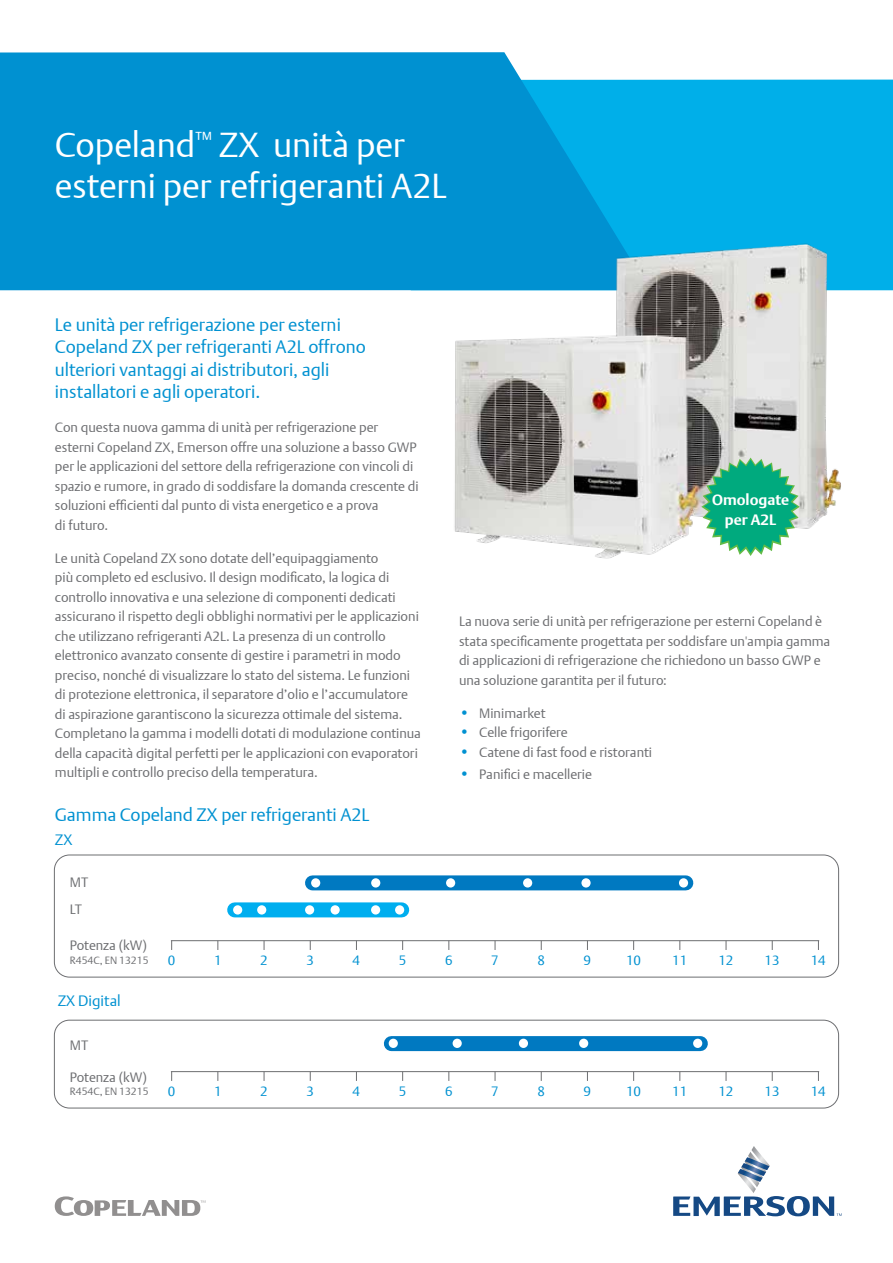
<style>
.page{position:relative;width:893px;height:1263px;background:#fff}
.page>*{position:absolute;margin:0;border:0;box-sizing:border-box;transform-origin:0 0}
.t1{font:34.5px/41.4px "DTL Argo T Light";color:#fff}
.t2{font:18px/22.5px "DTL Argo T Light";color:#0091d1}
.t3{font:700 15px/19.5px "DTL Argo T";color:#fff;text-align:center}
.t4{font:15px "DTL Argo T Light";color:#0091d1}
.t5{font:13.5px/19.5px "DTL Argo T Light";color:#6d6e71}
.t6{font:13.5px "DTL Argo T Light";color:#0091d1}
.t7{font:10.5px "DTL Argo T Light";color:#6d6e71}
.s1{font-size:15px;color:#0091d1}
</style>
<div class="page">
<div style="left:649px;top:80px;width:244px;height:127px;background:#00afe9"></div>
<svg style="left:0;top:52px;width:649px;height:238px;fill:#0091d1"></svg>
<div style="left:391px;top:1036px;width:309px;height:15px;background:#0079c1"></div>
<div style="left:54px;top:855px;width:785px;height:122px;border:1px solid #6d6e71;border-radius:15px"></div>
<div style="left:312px;top:875px;width:374px;height:15px;background:#0079c1"></div>
<div style="left:235px;top:902px;width:167px;height:15px;background:#00aeef"></div>
<hr style="left:171px;top:940px;width:648px;height:1px;background:#6d6e71">
<div style="left:54px;top:1020px;width:785px;height:88px;border:1px solid #6d6e71;border-radius:15px"></div>
<hr style="left:171px;top:1071px;width:648px;height:1px;background:#6d6e71">
<div style="left:389px;top:1039px;width:9px;height:9px;background:#fff;border-radius:50%"></div>
<div style="left:453px;top:1039px;width:9px;height:9px;background:#fff;border-radius:50%"></div>
<div style="left:519px;top:1039px;width:9px;height:9px;background:#fff;border-radius:50%"></div>
<div style="left:579px;top:1039px;width:9px;height:9px;background:#fff;border-radius:50%"></div>
<div style="left:693px;top:1039px;width:9px;height:9px;background:#fff;border-radius:50%"></div>
<div style="left:311px;top:878px;width:9px;height:9px;background:#fff;border-radius:50%"></div>
<div style="left:233px;top:905px;width:9px;height:9px;background:#fff;border-radius:50%"></div>
<div style="left:371px;top:878px;width:9px;height:9px;background:#fff;border-radius:50%"></div>
<div style="left:257px;top:905px;width:9px;height:9px;background:#fff;border-radius:50%"></div>
<div style="left:446px;top:878px;width:9px;height:9px;background:#fff;border-radius:50%"></div>
<div style="left:305px;top:905px;width:9px;height:9px;background:#fff;border-radius:50%"></div>
<div style="left:331px;top:905px;width:9px;height:9px;background:#fff;border-radius:50%"></div>
<div style="left:371px;top:905px;width:9px;height:9px;background:#fff;border-radius:50%"></div>
<div style="left:395px;top:905px;width:9px;height:9px;background:#fff;border-radius:50%"></div>
<div style="left:523px;top:878px;width:9px;height:9px;background:#fff;border-radius:50%"></div>
<div style="left:581px;top:878px;width:10px;height:9px;background:#fff;border-radius:50%"></div>
<div style="left:679px;top:878px;width:9px;height:9px;background:#fff;border-radius:50%"></div>
<img style="left:403px;top:207px;width:490px;height:352px">
<svg style="left:701px;top:458px;width:99px;height:98px"></svg>
<svg style="left:55px;top:1196px;width:150px;height:20px"></svg>
<svg style="left:673px;top:1146px;width:169px;height:70px"></svg>
<h1 class="t1" style="left:55px;top:124px;width:393px">Copeland<sup>™</sup> ZX unità per esterni per refrigeranti A2L</h1>
<h2 class="t2" style="left:55px;top:313px;width:313px">Le unità per refrigerazione per esterni Copeland ZX per refrigeranti A2L offrono ulteriori vantaggi ai distributori, agli installatori e agli operatori.</h2>
<p class="t5" style="left:55px;top:417px;width:365px">Con questa nuova gamma di unità per refrigerazione per esterni Copeland ZX, Emerson offre una soluzione a basso GWP per le applicazioni del settore della refrigerazione con vincoli di spazio e rumore, in grado di soddisfare la domanda crescente di soluzioni efficienti dal punto di vista energetico e a prova<br>di futuro.</p>
<p class="t5" style="left:55px;top:548px;width:368px">Le unità Copeland ZX sono dotate dell’equipaggiamento<br>più completo ed esclusivo. Il design modificato, la logica di controllo innovativa e una selezione di componenti dedicati assicurano il rispetto degli obblighi normativi per le applicazioni che utilizzano refrigeranti A2L. La presenza di un controllo elettronico avanzato consente di gestire i parametri in modo preciso, nonché di visualizzare lo stato del sistema. Le funzioni di protezione elettronica, il separatore d’olio e l’accumulatore di aspirazione garantiscono la sicurezza ottimale del sistema.<br>Completano la gamma i modelli dotati di modulazione continua della capacità digital perfetti per le applicazioni con evaporatori multipli e controllo preciso della temperatura.</p>
<h2 class="t2" style="left:55px;top:804px;width:316px">Gamma Copeland ZX per refrigeranti A2L</h2>
<p class="t4" style="left:55px;top:831px;width:19px">ZX</p>
<p class="t5" style="left:70px;top:869px;width:20px;line-height:27px">MT<br>LT</p>
<p class="t5" style="left:70px;top:935px;width:79px">Potenza (kW)</p>
<p class="t3" style="left:712px;top:490px;width:79px">Omologate per A2L</p>
<p class="t5" style="left:459px;top:612px;width:373px">La nuova serie di unità per refrigerazione per esterni Copeland è stata specificamente progettata per soddisfare un'ampia gamma di applicazioni di refrigerazione che richiedono un basso GWP e una soluzione garantita per il futuro:</p>
<p class="t5" style="left:459px;top:703px;width:88px"><span class="s1">•</span> Minimarket</p>
<p class="t5" style="left:459px;top:723px;width:110px"><span class="s1">•</span> Celle frigorifere</p>
<p class="t5" style="left:459px;top:742px;width:195px"><span class="s1">•</span> Catene di fast food e ristoranti</p>
<p class="t5" style="left:459px;top:765px;width:135px"><span class="s1">•</span> Panifici e macellerie</p>
<p class="t7" style="left:70px;top:954px;width:80px">R454C, EN 13215</p>
<p class="t4" style="left:58px;top:992px;width:65px">ZX Digital</p>
<p class="t5" style="left:70px;top:1035px;width:20px">MT</p>
<p class="t5" style="left:70px;top:1067px;width:79px">Potenza (kW)</p>
<p class="t7" style="left:70px;top:1084px;width:80px">R454C, EN 13215</p>
<p class="t6" style="left:168px;top:952px;width:9px">0</p>
<p class="t6" style="left:214px;top:952px;width:9px">1</p>
<p class="t6" style="left:260px;top:952px;width:9px">2</p>
<p class="t6" style="left:306px;top:952px;width:9px">3</p>
<p class="t6" style="left:353px;top:952px;width:9px">4</p>
<p class="t6" style="left:399px;top:952px;width:9px">5</p>
<p class="t6" style="left:445px;top:952px;width:9px">6</p>
<p class="t6" style="left:491px;top:952px;width:9px">7</p>
<p class="t6" style="left:537px;top:952px;width:9px">8</p>
<p class="t6" style="left:584px;top:952px;width:9px">9</p>
<p class="t6" style="left:626px;top:952px;width:17px">10</p>
<p class="t6" style="left:672px;top:952px;width:17px">11</p>
<p class="t6" style="left:718px;top:952px;width:17px">12</p>
<p class="t6" style="left:765px;top:952px;width:17px">13</p>
<p class="t6" style="left:811px;top:952px;width:17px">14</p>
<p class="t6" style="left:168px;top:1083px;width:9px">0</p>
<p class="t6" style="left:214px;top:1083px;width:9px">1</p>
<p class="t6" style="left:260px;top:1083px;width:9px">2</p>
<p class="t6" style="left:306px;top:1083px;width:9px">3</p>
<p class="t6" style="left:353px;top:1083px;width:9px">4</p>
<p class="t6" style="left:399px;top:1083px;width:9px">5</p>
<p class="t6" style="left:445px;top:1083px;width:9px">6</p>
<p class="t6" style="left:491px;top:1083px;width:9px">7</p>
<p class="t6" style="left:537px;top:1083px;width:9px">8</p>
<p class="t6" style="left:584px;top:1083px;width:9px">9</p>
<p class="t6" style="left:626px;top:1083px;width:17px">10</p>
<p class="t6" style="left:672px;top:1083px;width:17px">11</p>
<p class="t6" style="left:718px;top:1083px;width:17px">12</p>
<p class="t6" style="left:765px;top:1083px;width:17px">13</p>
<p class="t6" style="left:811px;top:1083px;width:17px">14</p>
</div>
